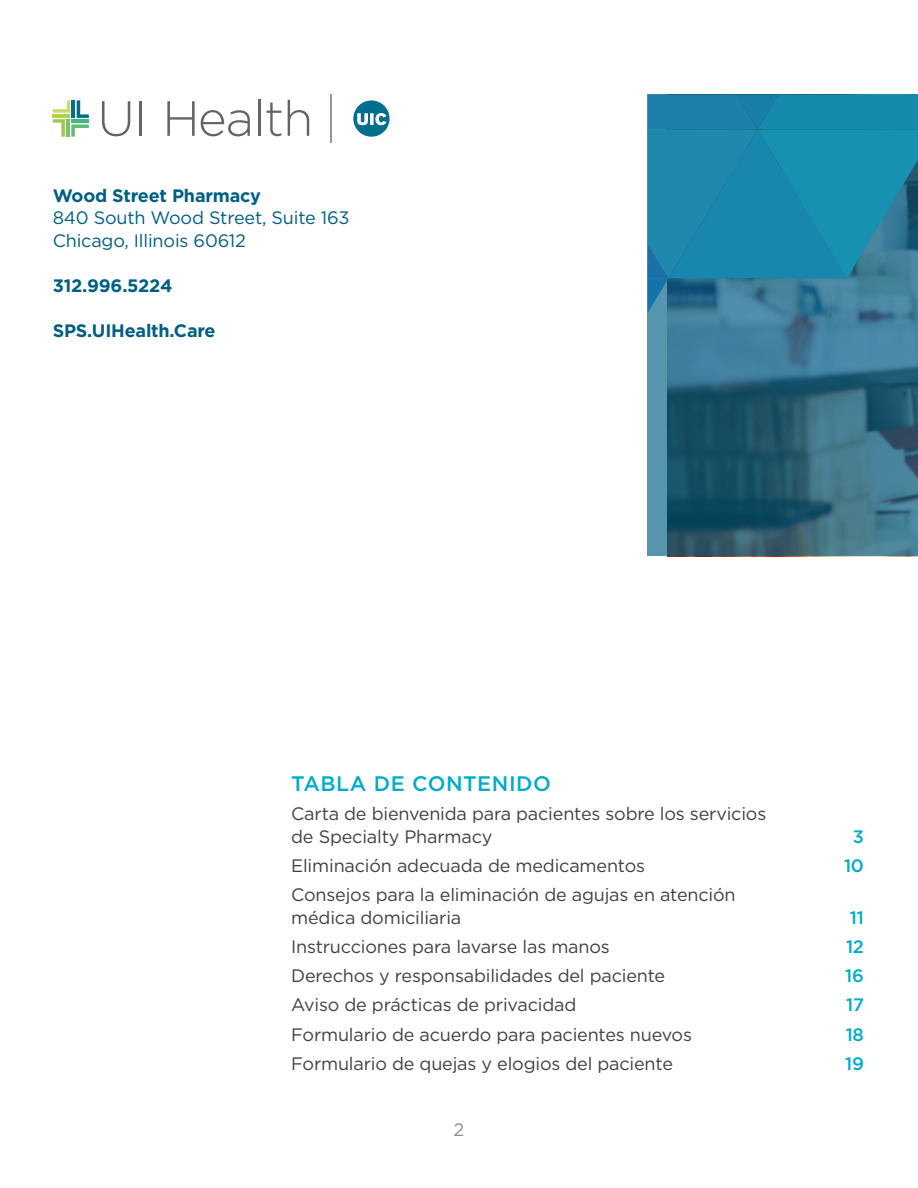
<style>
.page{position:relative;width:918px;height:1188px;background:#fff}
.page>*{position:absolute;margin:0;border:0;box-sizing:border-box;transform-origin:0 0}
.t1{font:500 21px "Gotham";letter-spacing:.025em;color:#00acc9}
.t2{font:18px "Gotham";letter-spacing:-.01em;color:#414042}
.t3{font:18px/22.5px "Gotham";letter-spacing:-.01em;color:#005e85}
.t4{font:700 18px "Gotham";letter-spacing:-.01em;color:#005e85}
.t5{font:500 18px "Gotham";letter-spacing:-.01em;color:#00acc9}
.t6{font:18px "Gotham";color:#8b8e90}
.s1{font-weight:700}
</style>
<div class="page">
<svg style="left:647px;top:94px;width:271px;height:462px;background:#336a82"></svg>
<svg style="left:648px;top:94px;width:270px;height:219px;background:#2085a8"></svg>
<hr style="left:53px;top:114px;width:17px;height:4px;background:#afd248">
<svg style="left:53px;top:100px;width:17px;height:13px"></svg>
<hr style="left:67px;top:119px;width:3px;height:18px;background:#79c364">
<svg style="left:53px;top:119px;width:12px;height:18px"></svg>
<hr style="left:72px;top:100px;width:3px;height:18px;background:#006e8d">
<svg style="left:77px;top:100px;width:12px;height:18px"></svg>
<hr style="left:71px;top:119px;width:18px;height:4px;background:#3eb981">
<svg style="left:71px;top:124px;width:18px;height:13px"></svg>
<svg style="left:353px;top:100px;width:37px;height:37px"></svg>
<hr style="left:331px;top:94px;width:1px;height:49px;background:#939598">
<svg style="left:102px;top:101px;width:28px;height:35px"></svg>
<hr style="left:139px;top:101px;width:3px;height:35px;background:#636466">
<svg style="left:167px;top:101px;width:28px;height:35px"></svg>
<svg style="left:201px;top:110px;width:49px;height:26px"></svg>
<hr style="left:258px;top:100px;width:2px;height:36px;background:#636466">
<svg style="left:267px;top:103px;width:14px;height:33px"></svg>
<svg style="left:288px;top:100px;width:21px;height:36px"></svg>
<p class="t3" style="left:53px;top:184px;width:298px"><span class="s1">Wood Street Pharmacy<br></span>840 South Wood Street, Suite 163<br>Chicago, Illinois 60612</p>
<p class="t4" style="left:53px;top:273px;width:121px">312.996.5224</p>
<p class="t4" style="left:53px;top:318px;width:164px">SPS.UIHealth.Care</p>
<p class="t1" style="left:291px;top:770px;width:261px">TABLA DE CONTENIDO</p>
<p class="t2" style="left:291px;top:802px;width:477px">Carta de bienvenida para pacientes sobre los servicios</p>
<p class="t2" style="left:291px;top:825px;width:203px">de Specialty Pharmacy</p>
<p class="t5" style="left:853px;top:825px;width:13px">3</p>
<p class="t2" style="left:291px;top:854px;width:355px">Eliminación adecuada de medicamentos</p>
<p class="t5" style="left:844px;top:854px;width:21px">10</p>
<p class="t2" style="left:291px;top:883px;width:446px">Consejos para la eliminación de agujas en atención</p>
<p class="t2" style="left:291px;top:906px;width:172px">médica domiciliaria</p>
<p class="t5" style="left:850px;top:906px;width:16px">11</p>
<p class="t2" style="left:291px;top:935px;width:320px">Instrucciones para lavarse las manos</p>
<p class="t5" style="left:846px;top:935px;width:19px">12</p>
<p class="t2" style="left:291px;top:964px;width:376px">Derechos y responsabilidades del paciente</p>
<p class="t5" style="left:845px;top:964px;width:20px">16</p>
<p class="t2" style="left:291px;top:994px;width:287px">Aviso de prácticas de privacidad</p>
<p class="t5" style="left:846px;top:993px;width:19px">17</p>
<p class="t2" style="left:291px;top:1023px;width:402px">Formulario de acuerdo para pacientes nuevos</p>
<p class="t5" style="left:846px;top:1023px;width:20px">18</p>
<p class="t2" style="left:291px;top:1052px;width:383px">Formulario de quejas y elogios del paciente</p>
<p class="t5" style="left:845px;top:1052px;width:20px">19</p>
<p class="t6" style="left:454px;top:1119px;width:12px">2</p>
</div>
